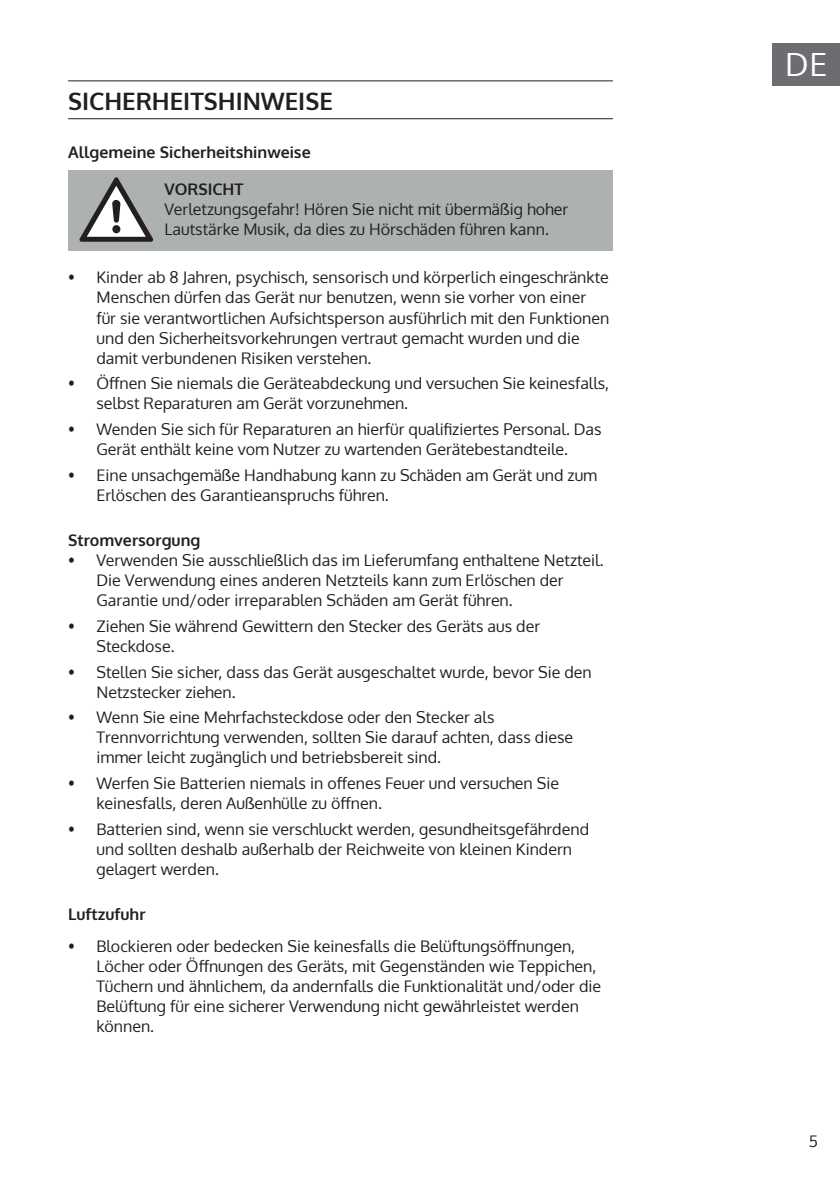
<style>
.page{position:relative;width:840px;height:1191px;background:#fff}
.page>*{position:absolute;margin:0;border:0;box-sizing:border-box;transform-origin:0 0}
.t1{font:32px "Oxygen";color:#fff}
.Super_Headline{font:700 24px "Oxygen";color:#231f20}
.Base_Text_HINWEIS_gr{font:16px/20px "Oxygen";color:#231f20}
.Headline{font:700 16px "Oxygen";color:#231f20}
.Base_Text{font:700 16px "Oxygen";color:#231f20}
.s1{font-weight:700}
</style>
<div class="page">
<div style="left:772px;top:43px;width:67px;height:42px;background:#6c6d70"></div>
<hr style="left:68px;top:80px;width:544px;height:1px;background:#231f20">
<hr style="left:68px;top:118px;width:544px;height:1px;background:#231f20">
<div style="left:68px;top:170px;width:544px;height:80px;background:#aeb1b1"></div>
<svg style="left:79px;top:177px;width:74px;height:65px"></svg>
<p class="Super_Headline" style="left:68px;top:86px;width:266px">SICHERHEITSHINWEISE</p>
<p class="Headline" style="left:68px;top:142px;width:244px">Allgemeine Sicherheitshinweise</p>
<p class="Base_Text_HINWEIS_gr" style="left:164px;top:179px;width:405px"><span class="s1">VORSICHT<br></span>Verletzungsgefahr! Hören Sie nicht mit übermäßig hoher<br>Lautstärke Musik, da dies zu Hörschäden führen kann.</p>
<p class="Base_Text_HINWEIS_gr" style="left:96px;top:268px;width:514px;text-indent:-28px">• Kinder ab 8 Jahren, psychisch, sensorisch und körperlich eingeschränkte Menschen dürfen das Gerät nur benutzen, wenn sie vorher von einer für sie verantwortlichen Aufsichtsperson ausführlich mit den Funktionen und den Sicherheitsvorkehrungen vertraut gemacht wurden und die damit verbundenen Risiken verstehen.</p>
<p class="Base_Text_HINWEIS_gr" style="left:96px;top:373px;width:514px;text-indent:-28px">• Öffnen Sie niemals die Geräteabdeckung und versuchen Sie keinesfalls, selbst Reparaturen am Gerät vorzunehmen.</p>
<p class="Base_Text_HINWEIS_gr" style="left:68px;top:419px;width:534px;text-align:center">• Wenden Sie sich für Reparaturen an hierfür qualifiziertes Personal. Das<br>Gerät enthält keine vom Nutzer zu wartenden Gerätebestandteile.</p>
<p class="Base_Text_HINWEIS_gr" style="left:96px;top:465px;width:502px;text-indent:-28px">• Eine unsachgemäße Handhabung kann zu Schäden am Gerät und zum<br>Erlöschen des Garantieanspruchs führen.</p>
<p class="Base_Text" style="left:68px;top:530px;width:134px">Stromversorgung</p>
<p class="Base_Text_HINWEIS_gr" style="left:96px;top:550px;width:508px;text-indent:-28px">• Verwenden Sie ausschließlich das im Lieferumfang enthaltene Netzteil.<br>Die Verwendung eines anderen Netzteils kann zum Erlöschen der<br>Garantie und/oder irreparablen Schäden am Gerät führen.</p>
<p class="Base_Text_HINWEIS_gr" style="left:96px;top:616px;width:445px;text-indent:-28px">• Ziehen Sie während Gewittern den Stecker des Geräts aus der<br>Steckdose.</p>
<p class="Base_Text_HINWEIS_gr" style="left:96px;top:662px;width:496px;text-indent:-28px">• Stellen Sie sicher, dass das Gerät ausgeschaltet wurde, bevor Sie den<br>Netzstecker ziehen.</p>
<p class="Base_Text_HINWEIS_gr" style="left:96px;top:707px;width:478px;text-indent:-28px">• Wenn Sie eine Mehrfachsteckdose oder den Stecker als<br>Trennvorrichtung verwenden, sollten Sie darauf achten, dass diese immer leicht zugänglich und betriebsbereit sind.</p>
<p class="Base_Text_HINWEIS_gr" style="left:96px;top:773px;width:464px;text-indent:-28px">• Werfen Sie Batterien niemals in offenes Feuer und versuchen Sie keinesfalls, deren Außenhülle zu öffnen.</p>
<p class="Base_Text_HINWEIS_gr" style="left:96px;top:819px;width:494px;text-indent:-28px">• Batterien sind, wenn sie verschluckt werden, gesundheitsgefährdend und sollten deshalb außerhalb der Reichweite von kleinen Kindern gelagert werden.</p>
<p class="Headline" style="left:68px;top:904px;width:79px">Luftzufuhr</p>
<p class="Base_Text_HINWEIS_gr" style="left:96px;top:936px;width:506px;text-indent:-28px">• Blockieren oder bedecken Sie keinesfalls die Belüftungsöffnungen, Löcher oder Öffnungen des Geräts, mit Gegenständen wie Teppichen, Tüchern und ähnlichem, da andernfalls die Funktionalität und/oder die Belüftung für eine sicherer Verwendung nicht gewährleistet werden können.</p>
<h1 class="t1" style="left:784px;top:43px;width:44px">DE</h1>
<p class="Base_Text_HINWEIS_gr" style="left:808px;top:1130px;width:11px">5</p>
</div>
